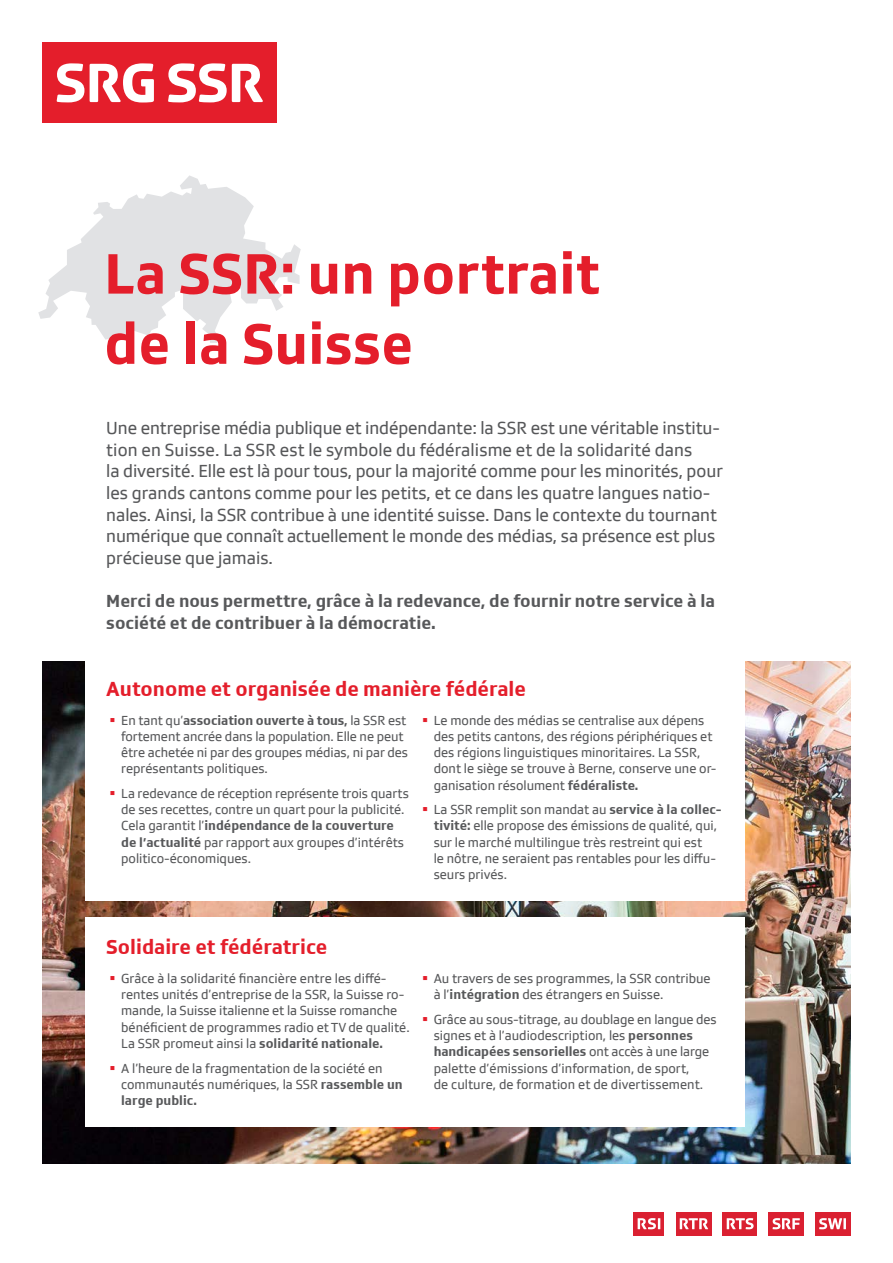
<style>
.page{position:relative;width:893px;height:1263px;background:#fff}
.page>*{position:absolute;margin:0;border:0;box-sizing:border-box;transform-origin:0 0}
.t1{font:700 58.5px/70.2px "SRGSSR Type";color:#e41e2b}
.Untertitel{font:700 21px "SRGSSR Type";color:#e41e2b}
.t2{font:18px/21.6px "SRGSSR Type";letter-spacing:-.005em;color:#57585a}
.t3{font:700 18px/21.6px "SRGSSR Type";color:#57585a}
.t4{font:13.5px/16.2px "SRGSSR Type";color:#57585a}
.s1{font-weight:700}
</style>
<div class="page">
<img style="left:43px;top:661px;width:807px;height:502px">
<svg style="left:38px;top:175px;width:263px;height:168px"></svg>
<div style="left:85px;top:659px;width:659px;height:241px;background:#fff"></div>
<div style="left:85px;top:917px;width:659px;height:210px;background:#fff"></div>
<div style="left:43px;top:43px;width:234px;height:80px;background:#e41e2b"></div>
<svg style="left:57px;top:63px;width:27px;height:39px"></svg>
<svg style="left:90px;top:63px;width:64px;height:39px"></svg>
<svg style="left:168px;top:63px;width:95px;height:39px"></svg>
<div style="left:634px;top:1212px;width:30px;height:23px;background:#da2031"></div>
<svg style="left:638px;top:1218px;width:22px;height:11px"></svg>
<div style="left:676px;top:1212px;width:35px;height:23px;background:#da2031"></div>
<svg style="left:680px;top:1218px;width:28px;height:11px"></svg>
<div style="left:723px;top:1212px;width:34px;height:23px;background:#da2031"></div>
<svg style="left:727px;top:1218px;width:27px;height:11px"></svg>
<div style="left:768px;top:1212px;width:36px;height:23px;background:#da2031"></div>
<svg style="left:772px;top:1218px;width:28px;height:11px"></svg>
<div style="left:815px;top:1212px;width:35px;height:23px;background:#da2031"></div>
<svg style="left:819px;top:1218px;width:27px;height:11px"></svg>
<p class="t1" style="left:104px;top:237px;width:497px">La SSR: un portrait de la Suisse</p>
<p class="t2" style="left:106px;top:417px;width:618px">Une entreprise média publique et indépendante: la SSR est une véritable institu&shy;tion en Suisse. La SSR est le symbole du fédéralisme et de la solidarité dans<br>la diversité. Elle est là pour tous, pour la majorité comme pour les minorités, pour les grands cantons comme pour les petits, et ce dans les quatre langues natio&shy;nales. Ainsi, la SSR contribue à une identité suisse. Dans le contexte du tournant numérique que connaît actuellement le monde des médias, sa présence est plus précieuse que jamais.</p>
<p class="t3" style="left:106px;top:590px;width:610px">Merci de nous permettre, grâce à la redevance, de fournir notre service à la société et de contribuer à la démocratie.</p>
<p class="Untertitel" style="left:106px;top:676px;width:421px">Autonome et organisée de manière fédérale</p>
<p class="t4" style="left:121px;top:712px;width:288px">En tant qu’<span class="s1">association ouverte à tous,</span> la SSR est fortement ancrée dans la population. Elle ne peut être achetée ni par des groupes médias, ni par des représentants politiques.</p>
<p class="t4" style="left:121px;top:785px;width:289px">La redevance de réception représente trois quarts de ses recettes, contre un quart pour la publicité.<br>Cela garantit l’<span class="s1">indépendance de la couverture de l’actualité</span> par rapport aux groupes d’intérêts politico-économiques.</p>
<p class="t4" style="left:434px;top:712px;width:284px">Le monde des médias se centralise aux dépens des petits cantons, des régions périphériques et des régions linguistiques minoritaires. La SSR, dont le siège se trouve à Berne, conserve une or&shy;ganisation résolument <span class="s1">fédéraliste.</span></p>
<p class="t4" style="left:434px;top:801px;width:289px">La SSR remplit son mandat au <span class="s1">service à la collec&shy;tivité:</span> elle propose des émissions de qualité, qui, sur le marché multilingue très restreint qui est<br>le nôtre, ne seraient pas rentables pour les diffu&shy;seurs privés.</p>
<p class="Untertitel" style="left:106px;top:934px;width:223px">Solidaire et fédératrice</p>
<p class="t4" style="left:121px;top:970px;width:290px">Grâce à la solidarité financière entre les diffé&shy;rentes unités d’entreprise de la SSR, la Suisse ro&shy;mande, la Suisse italienne et la Suisse romanche bénéficient de programmes radio et TV de qualité.<br>La SSR promeut ainsi la <span class="s1">solidarité nationale.</span></p>
<p class="t4" style="left:121px;top:1060px;width:283px">A l’heure de la fragmentation de la société en communautés numériques, la SSR <span class="s1">rassemble un large public.</span></p>
<p class="t4" style="left:434px;top:970px;width:278px">Au travers de ses programmes, la SSR contribue à l’<span class="s1">intégration</span> des étrangers en Suisse.</p>
<p class="t4" style="left:434px;top:1011px;width:285px">Grâce au sous-titrage, au doublage en langue des signes et à l’audiodescription, les <span class="s1">personnes handicapées sensorielles</span> ont accès à une large palette d’émissions d’information, de sport,<br>de culture, de formation et de divertissement.</p>
</div>
